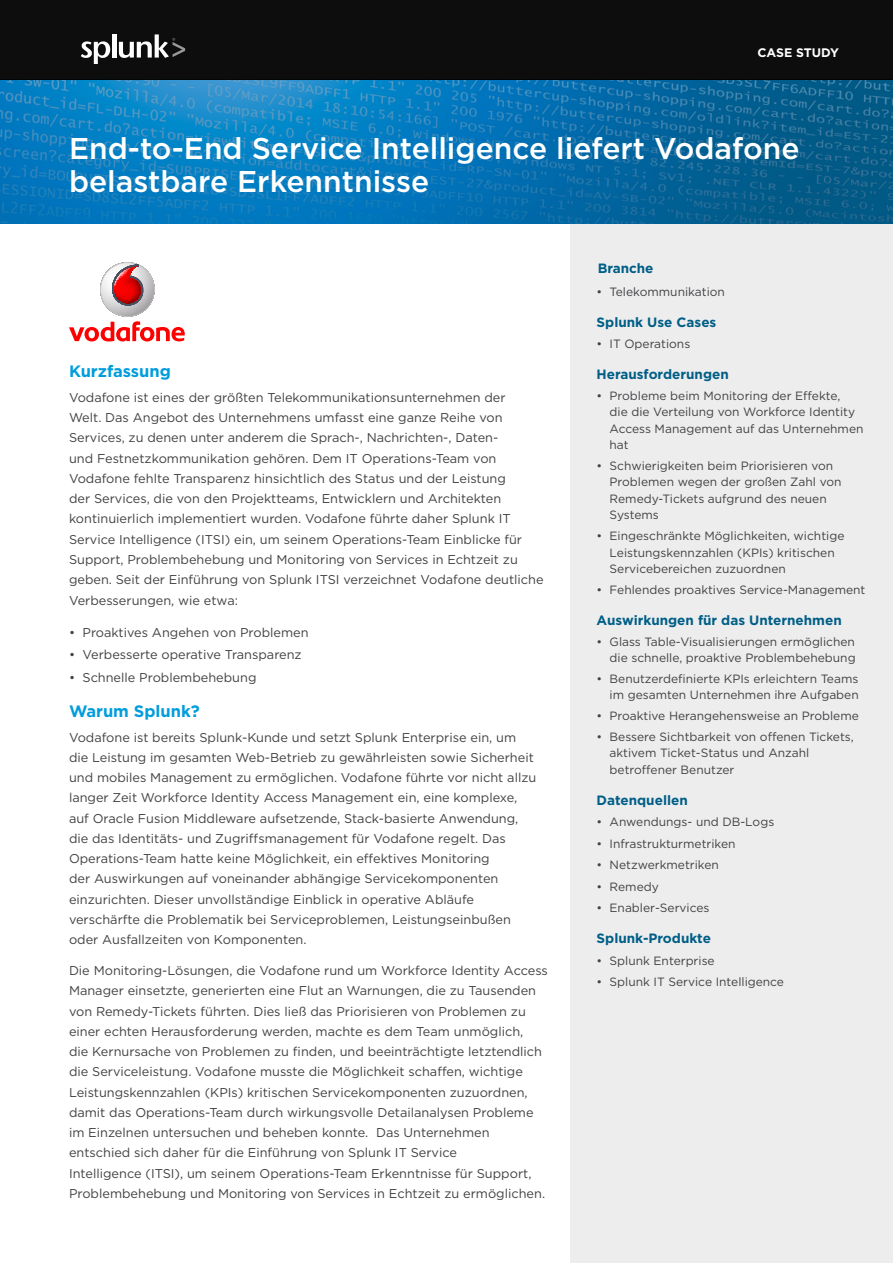
<style>
.page{position:relative;width:893px;height:1263px;background:#fff}
.page>*{position:absolute;margin:0;border:0;box-sizing:border-box;transform-origin:0 0}
.t1{font:500 30px/33px "Gotham";color:#fff}
.t2{font:700 16.5px "Gotham";color:#009ddc}
.t3{font:700 13.5px "Gotham";color:#005e86}
.t4{font:12.75px/20.2px "Gotham";color:#414042}
.t5{font:700 12.3px "Gotham";color:#fff}
.t6{font:12px/16.5px "Gotham";color:#414042}
</style>
<div class="page">
<div style="left:570px;top:224px;width:323px;height:1039px;background:#ededee"></div>
<img style="left:0;top:80px;width:893px;height:144px">
<div style="left:0;top:0;width:893px;height:80px;background:#0d0d0d"></div>
<svg style="left:81px;top:41px;width:29px;height:23px"></svg>
<hr style="left:112px;top:34px;width:4px;height:24px;background:#fff">
<svg style="left:119px;top:34px;width:66px;height:24px"></svg>
<svg style="left:69px;top:263px;width:116px;height:78px"></svg>
<p class="t5" style="left:757px;top:44px;width:83px">CASE STUDY</p>
<h1 class="t1" style="left:69px;top:132px;width:732px">End-to-End Service Intelligence liefert Vodafone belastbare Erkenntnisse</h1>
<p class="t2" style="left:69px;top:360px;width:103px">Kurzfassung</p>
<p class="t4" style="left:69px;top:387px;width:476px">Vodafone ist eines der größten Telekommunikationsunternehmen der<br>Welt. Das Angebot des Unternehmens umfasst eine ganze Reihe von Services, zu denen unter anderem die Sprach-, Nachrichten-, Daten-<br>und Festnetzkommunikation gehören. Dem IT Operations-Team von Vodafone fehlte Transparenz hinsichtlich des Status und der Leistung<br>der Services, die von den Projektteams, Entwicklern und Architekten kontinuierlich implementiert wurden. Vodafone führte daher Splunk IT Service Intelligence (ITSI) ein, um seinem Operations-Team Einblicke für Support, Problembehebung und Monitoring von Services in Echtzeit zu geben. Seit der Einführung von Splunk ITSI verzeichnet Vodafone deutliche Verbesserungen, wie etwa:</p>
<p class="t4" style="left:69px;top:622px;width:241px">• Proaktives Angehen von Problemen</p>
<p class="t4" style="left:69px;top:644px;width:234px">• Verbesserte operative Transparenz</p>
<p class="t4" style="left:69px;top:667px;width:189px">• Schnelle Problembehebung</p>
<p class="t2" style="left:69px;top:700px;width:132px">Warum Splunk?</p>
<p class="t4" style="left:69px;top:727px;width:469px">Vodafone ist bereits Splunk-Kunde und setzt Splunk Enterprise ein, um die Leistung im gesamten Web-Betrieb zu gewährleisten sowie Sicherheit und mobiles Management zu ermöglichen. Vodafone führte vor nicht allzu langer Zeit Workforce Identity Access Management ein, eine komplexe, auf Oracle Fusion Middleware aufsetzende, Stack-basierte Anwendung, die das Identitäts- und Zugriffsmanagement für Vodafone regelt. Das Operations-Team hatte keine Möglichkeit, ein effektives Monitoring<br>der Auswirkungen auf voneinander abhängige Servicekomponenten einzurichten. Dieser unvollständige Einblick in operative Abläufe verschärfte die Problematik bei Serviceproblemen, Leistungseinbußen oder Ausfallzeiten von Komponenten.</p>
<p class="t4" style="left:69px;top:960px;width:480px">Die Monitoring-Lösungen, die Vodafone rund um Workforce Identity Access Manager einsetzte, generierten eine Flut an Warnungen, die zu Tausenden von Remedy-Tickets führten. Dies ließ das Priorisieren von Problemen zu einer echten Herausforderung werden, machte es dem Team unmöglich,<br>die Kernursache von Problemen zu finden, und beeinträchtigte letztendlich die Serviceleistung. Vodafone musste die Möglichkeit schaffen, wichtige Leistungskennzahlen (KPIs) kritischen Servicekomponenten zuzuordnen, damit das Operations-Team durch wirkungsvolle Detailanalysen Probleme im Einzelnen untersuchen und beheben konnte. Das Unternehmen entschied sich daher für die Einführung von Splunk IT Service<br>Intelligence (ITSI), um seinem Operations-Team Erkenntnisse für Support, Problembehebung und Monitoring von Services in Echtzeit zu ermöglichen.</p>
<p class="t3" style="left:598px;top:260px;width:57px">Branche</p>
<p class="t6" style="left:597px;top:283px;width:130px">• Telekommunikation</p>
<p class="t3" style="left:597px;top:313px;width:121px">Splunk Use Cases</p>
<p class="t6" style="left:597px;top:335px;width:95px">• IT Operations</p>
<p class="t3" style="left:597px;top:365px;width:134px">Herausforderungen</p>
<p class="t6" style="left:610px;top:387px;width:255px;text-indent:-13px">• Probleme beim Monitoring der Effekte,<br>die die Verteilung von Workforce Identity<br>Access Management auf das Unternehmen hat</p>
<p class="t6" style="left:610px;top:457px;width:233px;text-indent:-13px">• Schwierigkeiten beim Priorisieren von<br>Problemen wegen der großen Zahl von<br>Remedy-Tickets aufgrund des neuen<br>Systems</p>
<p class="t6" style="left:610px;top:527px;width:236px;text-indent:-13px">• Eingeschränkte Möglichkeiten, wichtige<br>Leistungskennzahlen (KPIs) kritischen<br>Servicebereichen zuzuordnen</p>
<p class="t6" style="left:597px;top:581px;width:270px">• Fehlendes proaktives Service-Management</p>
<p class="t3" style="left:597px;top:611px;width:247px">Auswirkungen für das Unternehmen</p>
<p class="t6" style="left:597px;top:633px;width:260px;text-align:right">• Glass Table-Visualisierungen ermöglichen die schnelle, proaktive Problembehebung</p>
<p class="t6" style="left:597px;top:670px;width:264px;text-align:right">• Benutzerdefinierte KPIs erleichtern Teams im gesamten Unternehmen ihre Aufgaben</p>
<p class="t6" style="left:597px;top:707px;width:264px">• Proaktive Herangehensweise an Probleme</p>
<p class="t6" style="left:610px;top:728px;width:246px;text-indent:-13px">• Bessere Sichtbarkeit von offenen Tickets, aktivem Ticket-Status und Anzahl betroffener Benutzer</p>
<p class="t3" style="left:597px;top:791px;width:93px">Datenquellen</p>
<p class="t6" style="left:597px;top:813px;width:179px">• Anwendungs- und DB-Logs</p>
<p class="t6" style="left:597px;top:835px;width:140px">• Infrastrukturmetriken</p>
<p class="t6" style="left:597px;top:856px;width:124px">• Netzwerkmetriken</p>
<p class="t6" style="left:597px;top:878px;width:64px">• Remedy</p>
<p class="t6" style="left:597px;top:900px;width:114px">• Enabler-Services</p>
<p class="t3" style="left:597px;top:929px;width:116px">Splunk-Produkte</p>
<p class="t6" style="left:597px;top:952px;width:120px">• Splunk Enterprise</p>
<p class="t6" style="left:597px;top:973px;width:189px">• Splunk IT Service Intelligence</p>
</div>
